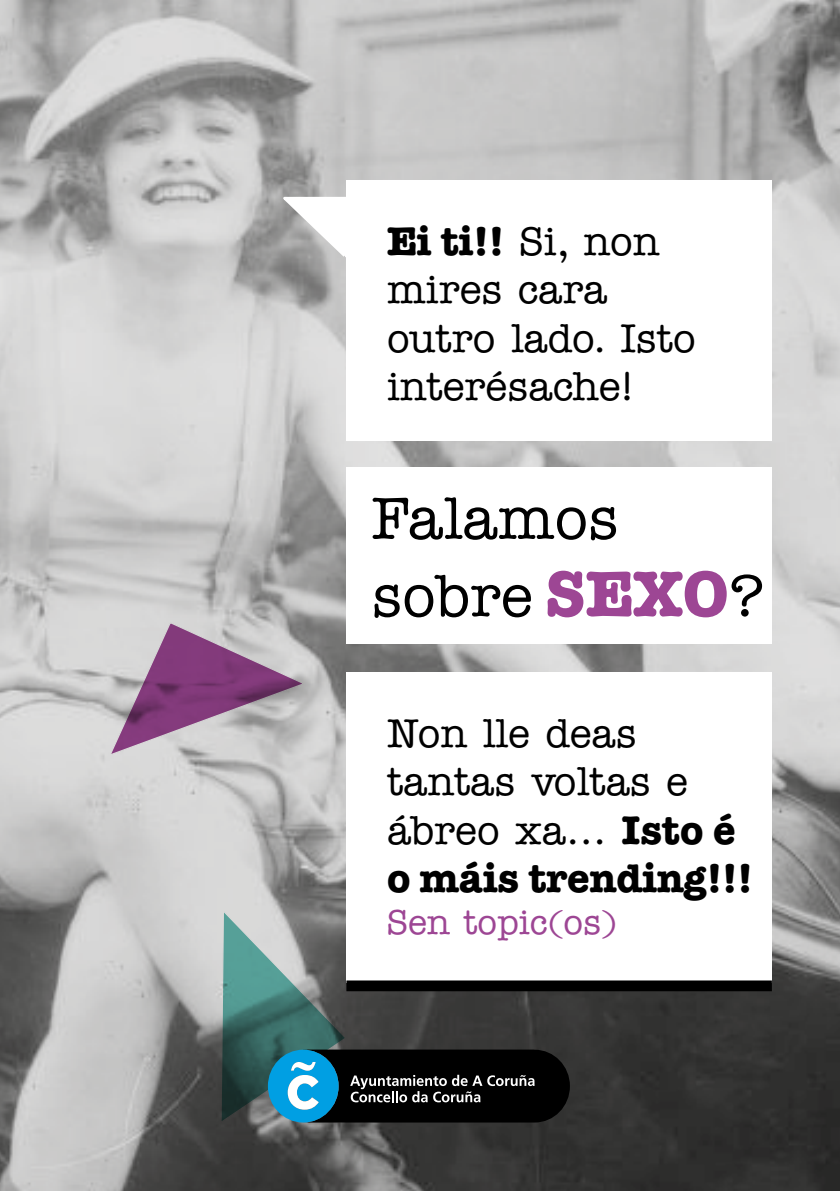
<style>
.page{position:relative;width:840px;height:1191px;background:#fff}
.page>*{position:absolute;margin:0;border:0;box-sizing:border-box;transform-origin:0 0}
.t1{font:500 59.2px/77.6px "American Typewriter Std";color:#000}
.t2{font:500 40.4px/48.4px "American Typewriter Std";color:#000}
.t3{font:500 35px "American Typewriter Std";color:#9d4694}
.s1{font-weight:700}
.s2{font-weight:700;font-size:64.6px;color:#9d4694}
</style>
<div class="page">
<img style="left:0;top:0;width:839px;height:1191px">
<div style="left:346px;top:180px;width:425px;height:261px;background:#fff"></div>
<div style="left:346px;top:672px;width:425px;height:310px;background:#fff"></div>
<div style="left:346px;top:468px;width:425px;height:176px;background:#fff"></div>
<svg style="left:277px;top:195px;width:69px;height:65px"></svg>
<svg style="left:108px;top:621px;width:197px;height:136px;background:#ab90a8"></svg>
<div style="left:346px;top:980px;width:425px;height:11px;background:#000"></div>
<svg style="left:220px;top:909px;width:349px;height:215px"></svg>
<p class="t2" style="left:387px;top:218px;width:310px"><span class="s1">Ei ti!!</span> Si, non mires cara outro lado. Isto interésache!</p>
<h1 class="t1" style="left:371px;top:480px;width:394px">Falamos sobre <span class="s2">SEXO</span>?</h1>
<p class="t2" style="left:387px;top:709px;width:367px">Non lle deas tantas voltas e ábreo xa… <span class="s1">Isto é o máis trending!!!</span></p>
<p class="t3" style="left:387px;top:902px;width:232px">Sen topic(os)</p>
</div>
